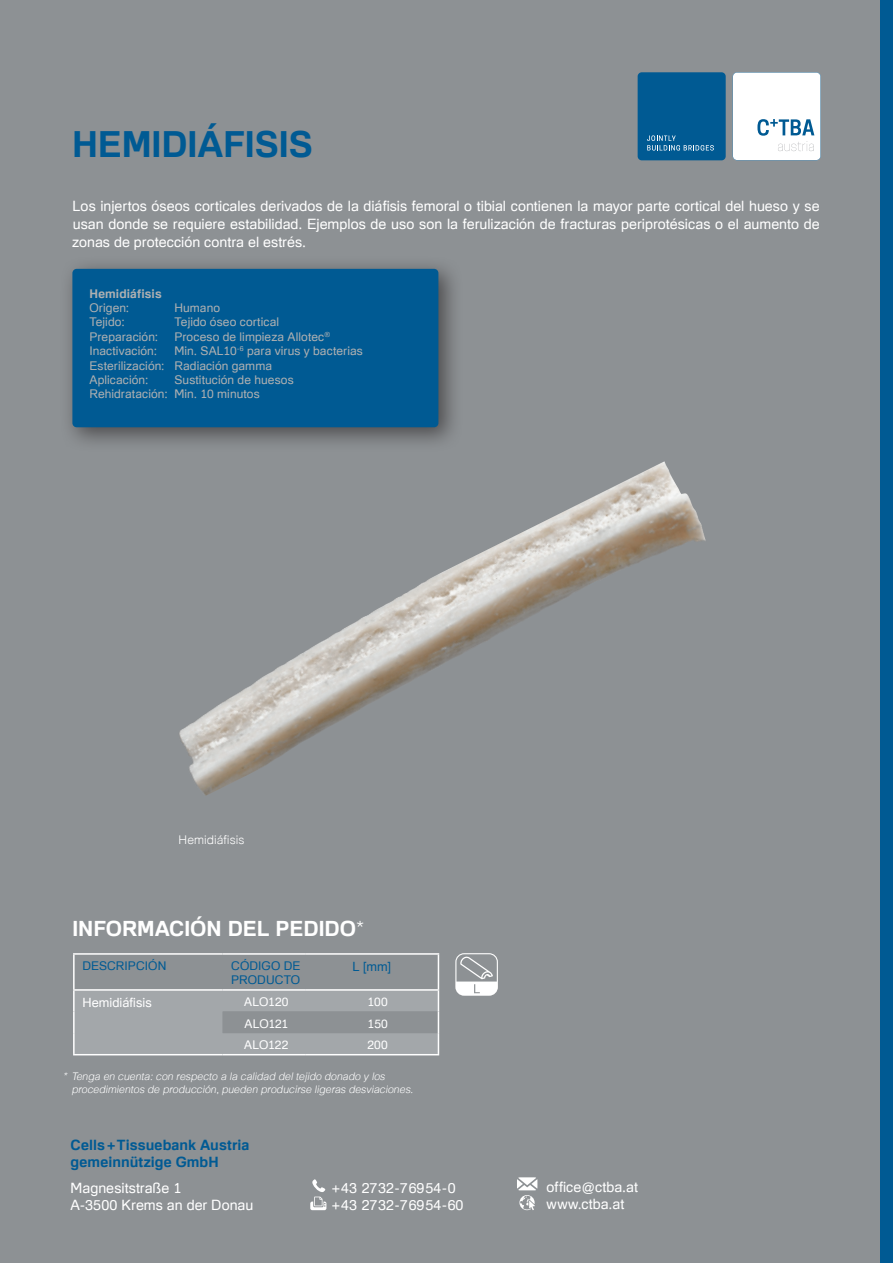
<style>
.page{position:relative;width:893px;height:1263px;background:#8d9194}
.page>*{position:absolute;margin:0;border:0;box-sizing:border-box;transform-origin:0 0}
.t1{font:700 36px "Familiar Pro";color:#005a93}
.t2{font:700 21px "Familiar Pro";color:#fff}
.t3{font:14.25px/17.1px "Familiar Pro";color:#fff}
.t4{font:700 14.25px/17.1px "Familiar Pro";letter-spacing:.01em;color:#005a93}
.t5{font:12.75px "Familiar Pro";letter-spacing:.005em;color:#fff}
.t6{font:12.75px "Familiar Pro";color:#005a93}
.t7{font:12px/14.4px "Familiar Pro";letter-spacing:.01em;color:#afb0b1}
.t8{font:12px/14.4px "Familiar Pro";letter-spacing:.01em;color:#005a93}
.t9{font:12px "Familiar Pro";letter-spacing:.01em;color:#fff}
.t10{font:700 12px "Familiar Pro";letter-spacing:.01em;color:#afb0b1}
.t11{font:300 12px "Familiar Pro";color:#fff}
.t12{font:italic 300 10.5px/12.6px "Familiar Pro";color:#fff}
.s1{font-weight:300}
</style>
<div class="page">
<div style="left:880px;top:0;width:13px;height:1263px;background:#005a93"></div>
<div style="left:60px;top:256px;width:403px;height:196px;background:#231f20;opacity:.6"></div>
<div style="left:72px;top:269px;width:366px;height:158px;background:#005a93;border-radius:4px"></div>
<img style="left:179px;top:483px;width:527px;height:313px">
<div style="left:638px;top:72px;width:88px;height:88px;background:#005a93;border-radius:4px"></div>
<svg style="left:647px;top:135px;width:67px;height:16px"></svg>
<svg style="left:733px;top:72px;width:88px;height:88px;background:#eff4f7"></svg>
<svg style="left:310px;top:1179px;width:16px;height:31px"></svg>
<svg style="left:517px;top:1177px;width:20px;height:33px"></svg>
<svg style="left:455px;top:953px;width:43px;height:43px"></svg>
<hr style="left:73px;top:953px;width:150px;height:2px;background:#fff">
<hr style="left:73px;top:955px;width:2px;height:34px;background:#fff">
<hr style="left:223px;top:953px;width:83px;height:2px;background:#fff">
<hr style="left:306px;top:953px;width:133px;height:2px;background:#fff">
<hr style="left:438px;top:955px;width:1px;height:34px;background:#fff">
<hr style="left:73px;top:989px;width:150px;height:2px;background:#fff">
<hr style="left:223px;top:989px;width:83px;height:2px;background:#fff">
<hr style="left:306px;top:989px;width:133px;height:2px;background:#fff">
<hr style="left:73px;top:991px;width:2px;height:20px;background:#fff">
<hr style="left:73px;top:1011px;width:2px;height:22px;background:#fff">
<hr style="left:73px;top:1033px;width:2px;height:21px;background:#fff">
<hr style="left:73px;top:1054px;width:150px;height:1px;background:#fff">
<svg style="left:74px;top:990px;width:365px;height:65px"></svg>
<hr style="left:223px;top:1054px;width:83px;height:1px;background:#fff">
<hr style="left:306px;top:1054px;width:133px;height:1px;background:#fff">
<h1 class="t1" style="left:72px;top:122px;width:242px">HEMIDIÁFISIS</h1>
<p class="t3" style="left:72px;top:197px;width:749px;line-height:18.1px;text-align:justify">Los injertos óseos corticales derivados de la diáfisis femoral o tibial contienen la mayor parte cortical del hueso y se usan donde se requiere estabilidad. Ejemplos de uso son la ferulización de fracturas periprotésicas o el aumento de zonas de protección contra el estrés.</p>
<p class="t10" style="left:89px;top:286px;width:74px">Hemidiáfisis</p>
<p class="t7" style="left:89px;top:300px;width:41px">Origen:</p>
<p class="t7" style="left:174px;top:300px;width:47px">Humano</p>
<p class="t7" style="left:89px;top:315px;width:37px">Tejido:</p>
<p class="t7" style="left:174px;top:315px;width:106px">Tejido óseo cortical</p>
<p class="t7" style="left:89px;top:329px;width:70px">Preparación:</p>
<p class="t7" style="left:174px;top:329px;width:157px">Proceso de limpieza Allotec<sup>®</sup></p>
<p class="t7" style="left:89px;top:344px;width:69px">Inactivación:</p>
<p class="t7" style="left:89px;top:344px;width:275px;text-indent:85px">Min. SAL10<sup>-6</sup> para virus y bacterias<br>Esterilización: Radiación gamma<br>Aplicación:</p>
<p class="t7" style="left:89px;top:372px;width:206px;text-indent:85px">Sustitución de huesos<br>Rehidratación: Min. 10 minutos</p>
<p class="t11" style="left:179px;top:833px;width:67px">Hemidiáfisis</p>
<h2 class="t2" style="left:72px;top:916px;width:293px">INFORMACIÓN DEL PEDIDO<span class="s1">*</span></h2>
<p class="t8" style="left:82px;top:958px;width:86px">DESCRIPCIÓN</p>
<p class="t8" style="left:231px;top:958px;width:71px">CÓDIGO DE<br>PRODUCTO</p>
<p class="t6" style="left:353px;top:959px;width:40px">L [mm]</p>
<p class="t5" style="left:82px;top:995px;width:71px">Hemidiáfisis</p>
<p class="t9" style="left:244px;top:995px;width:46px">ALO120</p>
<p class="t9" style="left:368px;top:995px;width:22px">100</p>
<p class="t9" style="left:245px;top:1016px;width:45px">ALO121</p>
<p class="t9" style="left:368px;top:1016px;width:22px">150</p>
<p class="t9" style="left:244px;top:1038px;width:46px">ALO122</p>
<p class="t9" style="left:367px;top:1038px;width:22px">200</p>
<p class="t12" style="left:72px;top:1070px;width:343px;text-indent:-9px">* Tenga en cuenta: con respecto a la calidad del tejido donado y los procedimientos de producción, pueden producirse ligeras desviaciones.</p>
<p class="t4" style="left:71px;top:1136px;width:180px">Cells +Tissuebank Austria gemeinnützige GmbH</p>
<p class="t3" style="left:71px;top:1179px;width:184px">Magnesitstraße 1<br>A-3500 Krems an der Donau</p>
<p class="t3" style="left:332px;top:1179px;width:133px">+43 2732-76954-0 +43 2732-76954-60</p>
<p class="t3" style="left:547px;top:1178px;width:93px">office@ctba.at www.ctba.at</p>
</div>
